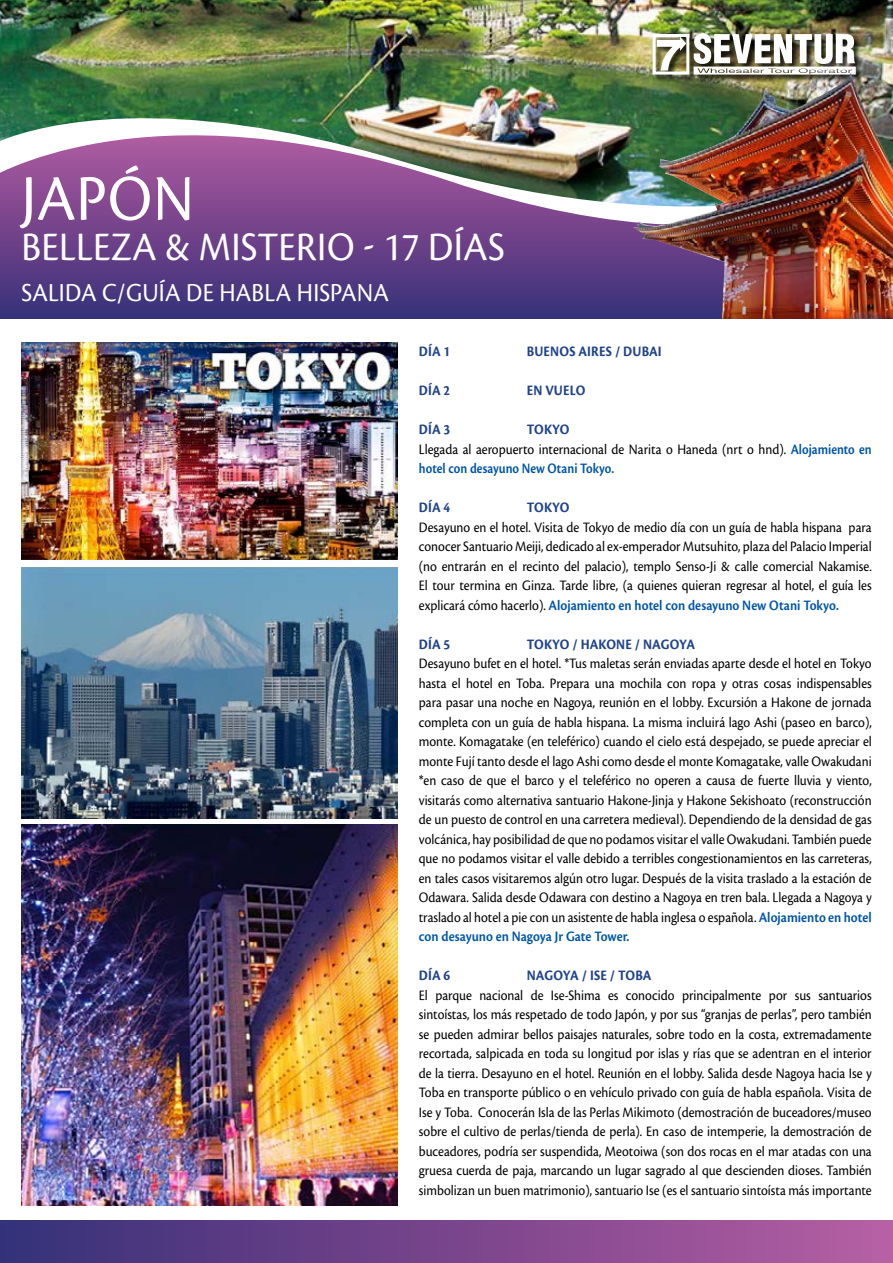
<style>
.page{position:relative;width:893px;height:1263px;background:#fff}
.page>*{position:absolute;margin:0;border:0;box-sizing:border-box;transform-origin:0 0}
.t1{font:67.5px "Cronos Pro";color:#fff;scale:.92 1}
.t2{font:42px "Cronos Pro";letter-spacing:.01em;color:#fff;scale:.92 1}
.t3{font:27px "Cronos Pro";letter-spacing:.01em;color:#fff;scale:.92 1}
.t4{font:15px/19.5px "Cronos Pro";color:#000;text-align:justify;scale:.9 1}
.t5{font:700 15px "Cronos Pro";letter-spacing:.005em;color:#20438b;scale:.9 1}
.s1{font-weight:700;color:#20438b}
.s2{font-weight:600;color:#0055a7}
</style>
<div class="page">
<div style="left:0;top:125px;width:893px;height:194px;background:#3d347c"></div>
<svg style="left:0;top:246px;width:633px;height:47px;fill:#593b83"></svg>
<img style="left:0;top:0;width:893px;height:246px">
<div style="left:0;top:1220px;width:893px;height:43px;background:linear-gradient(to right,#362f78,#b85da2)"></div>
<img style="left:21px;top:342px;width:377px;height:217px">
<img style="left:21px;top:825px;width:377px;height:380px">
<div style="left:653px;top:34px;width:211px;height:49px;background:#000;opacity:.77"></div>
<div style="left:653px;top:34px;width:36px;height:41px;border:3px solid #fff"></div>
<svg style="left:657px;top:37px;width:29px;height:33px"></svg>
<img style="left:694px;top:33px;width:162px;height:39px">
<img style="left:21px;top:568px;width:377px;height:251px">
<img style="left:633px;top:72px;width:260px;height:247px">
<h1 class="t1" style="left:22px;top:160px;width:179px">japón</h1>
<h2 class="t2" style="left:21px;top:223px;width:41px">belle</h2>
<h2 class="t2" style="left:111px;top:223px;width:118px">za &amp; misterio</h2>
<h2 class="t2" style="left:363px;top:223px;width:132px">- 17 días</h2>
<h3 class="t3" style="left:21px;top:277px;width:401px">SALIDA C/GUÍA DE HABLA HISPANA</h3>
<p class="t5" style="left:419px;top:343px;width:36px">DÍA 1</p>
<p class="t5" style="left:527px;top:343px;width:151px">BUENOS AIRES / DUBAI</p>
<p class="t5" style="left:419px;top:382px;width:36px">DÍA 2</p>
<p class="t5" style="left:527px;top:382px;width:66px">EN VUELO</p>
<p class="t5" style="left:419px;top:421px;width:36px">DÍA 3</p>
<p class="t4" style="left:419px;top:420px;width:505px;text-align:left;text-indent:108px"><span class="s1">TOKYO<br></span>Llegada al aeropuerto internacional de Narita o Haneda (nrt o hnd). <span class="s2">Alojamiento en hotel con desayuno New Otani Tokyo.</span></p>
<p class="t5" style="left:419px;top:499px;width:36px">DÍA 4</p>
<p class="t5" style="left:527px;top:499px;width:49px">TOKYO</p>
<p class="t4" style="left:419px;top:517px;width:505px">Desayuno en el hotel. Visita de Tokyo de medio día con un guía de habla hispana para conocer Santuario Meiji, dedicado al ex-emperador Mutsuhito, plaza del Palacio Imperial (no entrarán en el recinto del palacio), templo Senso-Ji &amp; calle comercial Nakamise.<br>El tour termina en Ginza. Tarde libre, (a quienes quieran regresar al hotel, el guía les explicará cómo hacerlo). <span class="s2">Alojamiento en hotel con desayuno New Otani Tokyo.</span></p>
<p class="t5" style="left:419px;top:635px;width:68px">DÍA 5 T</p>
<p class="t5" style="left:534px;top:635px;width:180px">OKYO / HAKONE / NAGOYA</p>
<p class="t4" style="left:419px;top:654px;width:505px">Desayuno bufet en el hotel. *Tus maletas serán enviadas aparte desde el hotel en Tokyo hasta el hotel en Toba. Prepara una mochila con ropa y otras cosas indispensables para pasar una noche en Nagoya, reunión en el lobby. Excursión a Hakone de jornada completa con un guía de habla hispana. La misma incluirá lago Ashi (paseo en barco), monte. Komagatake (en teleférico) cuando el cielo está despejado, se puede apreciar el monte Fují tanto desde el lago Ashi como desde el monte Komagatake, valle Owakudani *en caso de que el barco y el teleférico no operen a causa de fuerte lluvia y viento, visitarás como alternativa santuario Hakone-Jinja y Hakone Sekishoato (reconstrucción de un puesto de control en una carretera medieval). Dependiendo de la densidad de gas volcánica, hay posibilidad de que no podamos visitar el valle Owakudani. También puede que no podamos visitar el valle debido a terribles congestionamientos en las carreteras, en tales casos visitaremos algún otro lugar. Después de la visita traslado a la estación de Odawara. Salida desde Odawara con destino a Nagoya en tren bala. Llegada a Nagoya y traslado al hotel a pie con un asistente de habla inglesa o española. <span class="s2">Alojamiento en hotel con desayuno en Nagoya Jr Gate Tower.</span></p>
<p class="t5" style="left:419px;top:967px;width:36px">DÍA 6</p>
<p class="t5" style="left:527px;top:967px;width:140px">NAGOYA / ISE / TOBA</p>
<p class="t4" style="left:419px;top:985px;width:505px">El parque nacional de Ise-Shima es conocido principalmente por sus santuarios sintoístas, los más respetado de todo Japón, y por sus “granjas de perlas”, pero también se pueden admirar bellos paisajes naturales, sobre todo en la costa, extremadamente recortada, salpicada en toda su longitud por islas y rías que se adentran en el interior de la tierra. Desayuno en el hotel. Reunión en el lobby. Salida desde Nagoya hacia Ise y Toba en transporte público o en vehículo privado con guía de habla española. Visita de Ise y Toba. Conocerán Isla de las Perlas Mikimoto (demostración de buceadores/museo sobre el cultivo de perlas/tienda de perla). En caso de intemperie, la demostración de buceadores, podría ser suspendida, Meotoiwa (son dos rocas en el mar atadas con una gruesa cuerda de paja, marcando un lugar sagrado al que descienden dioses. También simbolizan un buen matrimonio), santuario Ise (es el santuario sintoísta más importante</p>
</div>
